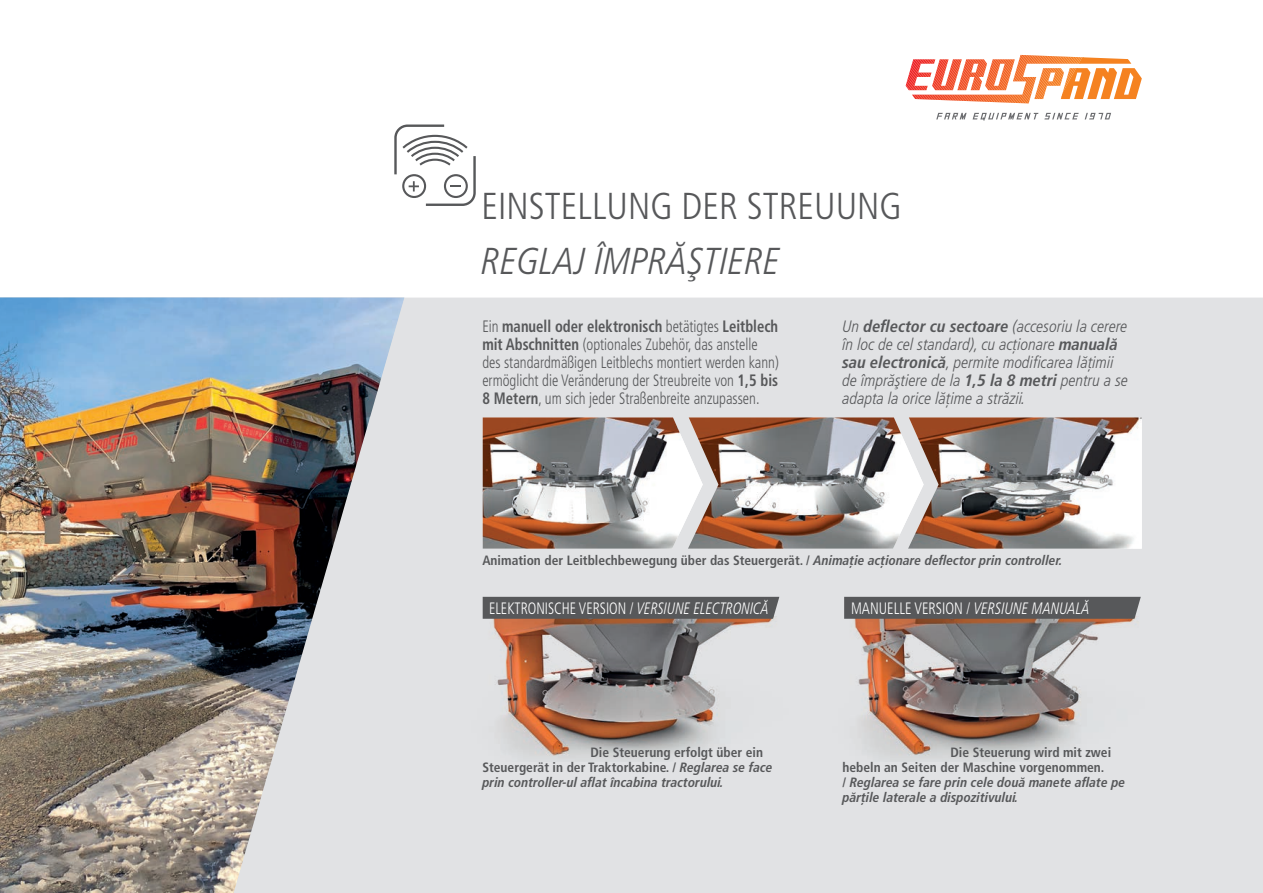
<style>
.page{position:relative;width:1263px;height:893px;background:#fff}
.page>*{position:absolute;margin:0;border:0;box-sizing:border-box;transform-origin:0 0}
.t1{font:300 condensed 37.5px "Frutiger LT Pro";color:#57585a}
.t2{font:italic 300 condensed 37.5px "Frutiger LT Pro";color:#57585a}
.t3{font:300 condensed 16.5px/18px "Frutiger LT Pro";color:#57585a;scale:.89 1}
.t4{font:italic 300 condensed 16.5px/18px "Frutiger LT Pro";color:#57585a}
.t5{font:300 condensed 16.5px "Frutiger LT Pro";color:#fff;scale:.87 1}
.t6{font:300 condensed 16.5px "Frutiger LT Pro";color:#fff;scale:.89 1}
.t7{font:700 condensed 13.5px/15px "Frutiger LT Pro";color:#57585a}
.t8{font:italic 700 condensed 13.5px/15px "Frutiger LT Pro";color:#57585a}
.s1{font-weight:700}
.s2{font-style:italic}
.s3{font-style:normal}
</style>
<div class="page">
<div style="left:404px;top:298px;width:859px;height:595px;background:#e1e2e4"></div>
<img style="left:0;top:297px;width:404px;height:596px">
<img style="left:821px;top:617px;width:361px;height:144px">
<img style="left:431px;top:617px;width:390px;height:144px">
<svg style="left:394px;top:125px;width:82px;height:81px"></svg>
<svg style="left:703px;top:417px;width:439px;height:132px"></svg>
<img style="left:483px;top:417px;width:220px;height:132px">
<div style="left:483px;top:597px;width:296px;height:22px;background:#57585a"></div>
<div style="left:844px;top:597px;width:297px;height:22px;background:#57585a"></div>
<svg style="left:936px;top:113px;width:30px;height:6px"></svg>
<svg style="left:972px;top:113px;width:66px;height:8px"></svg>
<svg style="left:1044px;top:113px;width:35px;height:6px"></svg>
<svg style="left:1085px;top:113px;width:26px;height:6px"></svg>
<svg style="left:906px;top:55px;width:236px;height:48px"></svg>
<h1 class="t1" style="left:482px;top:185px;width:422px">EINSTELLUNG DER STREUUNG</h1>
<h1 class="t2" style="left:482px;top:239px;width:300px">REGLAJ ÎMPRĂŞTIERE</h1>
<p class="t3" style="left:482px;top:318px;width:335px">Ein <span class="s1">manuell oder elektronisch</span> betätigtes <span class="s1">Leitblech mit Abschnitten</span> (optionales Zubehör, das anstelle des standardmäßigen Leitblechs montiert werden kann) ermöglicht die Veränderung der Streubreite von <span class="s1">1,5 bis 8 Metern</span>, um sich jeder Straßenbreite anzupassen.</p>
<p class="t4" style="left:842px;top:318px;width:287px">Un <span class="s1">deflector cu sectoare</span> (accesoriu la cerere în loc de cel standard), cu acţionare <span class="s1">manuală sau electronică</span>, permite modificarea lăţimii de împrăştiere de la <span class="s1">1,5 la 8 metri</span> pentru a se adapta la orice lăţime a străzii.</p>
<p class="t7" style="left:482px;top:553px;width:582px">Animation der Leitblechbewegung über das Steuergerät. / <span class="s2">Animaţie acţionare deflector prin controller.</span></p>
<p class="t5" style="left:489px;top:599px;width:323px">ELEKTRONISCHE VERSION / <span class="s2">VERSIUNE ELECTRONICĂ</span></p>
<p class="t6" style="left:851px;top:599px;width:269px">MANUELLE VERSION / <span class="s2">VERSIUNE MANUALĂ</span></p>
<p class="t7" style="left:482px;top:744px;width:292px;text-indent:108px">Die Steuerung erfolgt über ein<br>Steuergerät in der Traktorkabine. / <span class="s2">Reglarea se face prin controller-ul aflat încabina tractorului.</span></p>
<p class="t8" style="left:842px;top:744px;width:284px;text-indent:108px"><span class="s3">Die Steuerung wird mit zwei hebeln an Seiten der Maschine vorgenommen.<br>/</span> Reglarea se fare prin cele două manete aflate pe părţile laterale a dispozitivului.</p>
</div>
